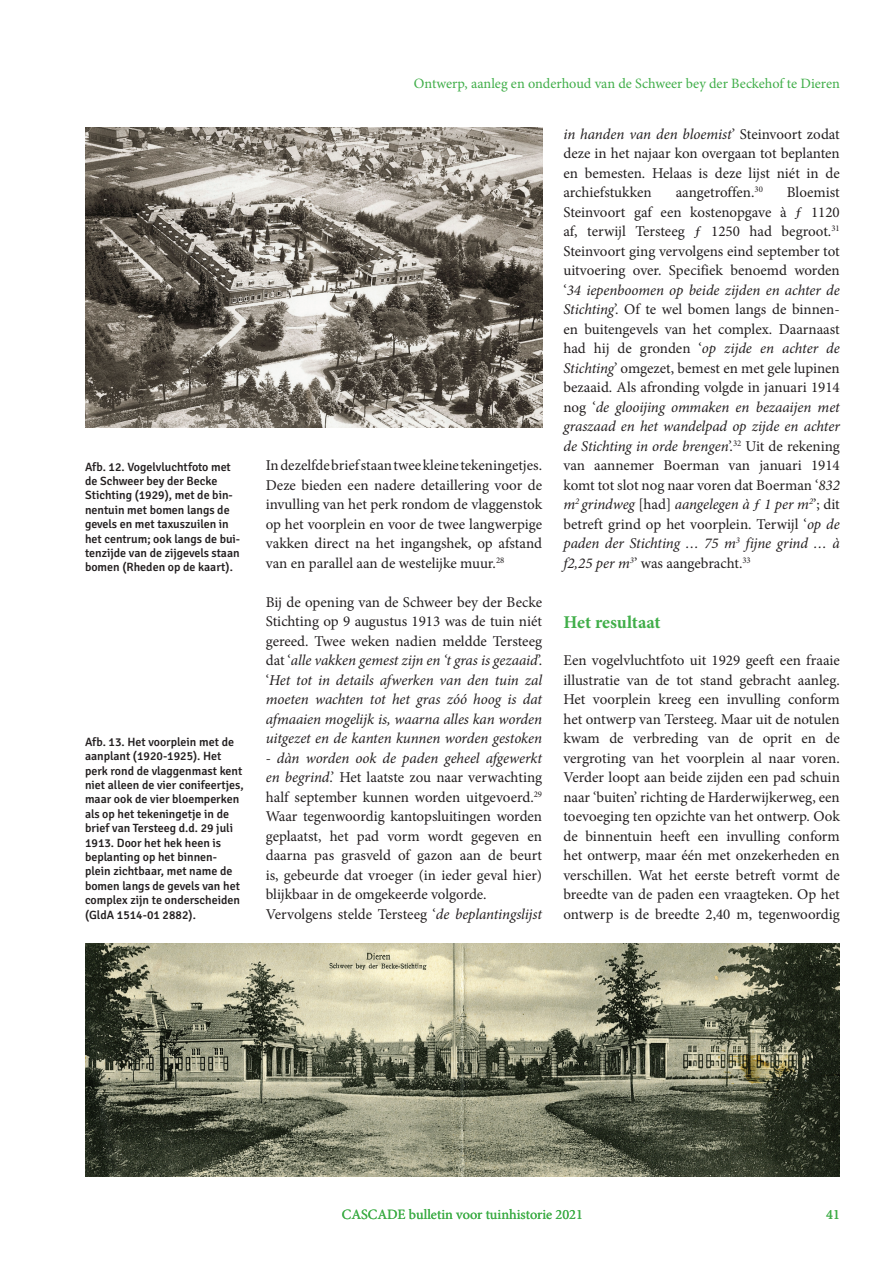
<style>
.page{position:relative;width:893px;height:1263px;background:#fff}
.page>*{position:absolute;margin:0;border:0;box-sizing:border-box;transform-origin:0 0}
.t1{font:700 18px "Minion Pro";color:#40ae49}
.t2{font:15px/19.5px "Minion Pro";color:#231f20;text-align:justify}
.t3{font:italic 15px/19.5px "Minion Pro";letter-spacing:-.005em;color:#231f20;text-align:justify}
.t4{font:14.25px "Minion Pro";color:#40ae49}
.t5{font:500 12px/14.4px "Signika";color:#231f20}
.s1{font-style:normal}
.s2{font-style:italic}
</style>
<div class="page">
<img style="left:85px;top:128px;width:457px;height:300px">
<img style="left:85px;top:943px;width:755px;height:234px">
<p class="t5" style="left:85px;top:458px;width:157px">Afb. 12. Vogelvluchtfoto met de Schweer bey der Becke<br>Stichting (1929), met de bin&shy;nentuin met bomen langs de gevels en met taxuszuilen in het centrum; ook langs de bui&shy;tenzijde van de zijgevels staan bomen (Rheden op de kaart).</p>
<p class="t5" style="left:85px;top:734px;width:160px">Afb. 13. Het voorplein met de aanplant (1920-1925). Het perk rond de vlaggenmast kent niet alleen de vier conifeertjes, maar ook de vier bloemperken als op het tekeningetje in de brief van Tersteeg d.d. 29 juli<br>1913. Door het hek heen is beplanting op het binnen&shy;plein zichtbaar, met name de bomen langs de gevels van het complex zijn te onderscheiden (GldA 1514-01 2882).</p>
<p class="t4" style="left:414px;top:74px;width:427px">Ontwerp, aanleg en onderhoud van de Schweer bey der Beckehof te Dieren</p>
<p class="t2" style="left:266px;top:456px;width:278px">In dezelfde brief staan twee kleine tekeningetjes.<br>Deze bieden een nadere detaillering voor de invulling van het perk rondom de vlaggenstok op het voorplein en voor de twee langwerpige vakken direct na het ingangshek, op afstand van en parallel aan de westelijke muur.<sup>28</sup></p>
<p class="t3" style="left:266px;top:592px;width:278px"><span class="s1">Bij de opening van de Schweer bey der Becke Stichting op 9 augustus 1913 was de tuin niét gereed. Twee weken nadien meldde Tersteeg dat ‘</span>alle vakken gemest zijn en ‘t gras is gezaaid<span class="s1">’. ‘</span>Het tot in details afwerken van den tuin zal moeten wachten tot het gras zóó hoog is dat afmaaien mogelijk is, waarna alles kan worden uitgezet en de kanten kunnen worden gestoken</p>
<p class="t2" style="left:266px;top:748px;width:278px;text-align:left"><span class="s2">- dàn worden ook de paden geheel afgewerkt en begrind</span>.’ Het laatste zou naar verwachting half september kunnen worden uitgevoerd.<sup>29<br></sup>Waar tegenwoordig kantopsluitingen worden geplaatst, het pad vorm wordt gegeven en daarna pas grasveld of gazon aan de beurt is, gebeurde dat vroeger (in ieder geval hier) blijkbaar in de omgekeerde volgorde.<br>Vervolgens stelde Tersteeg ‘<span class="s2">de beplantingslijst</span></p>
<p class="t2" style="left:563px;top:124px;width:278px"><span class="s2">in handen van den bloemist</span>’ Steinvoort zodat deze in het najaar kon overgaan tot beplanten en bemesten. Helaas is deze lijst niét in de archiefstukken</p>
<p class="t2" style="left:563px;top:183px;width:278px;text-indent:223px">Bloemist Steinvoort gaf een kostenopgave à ƒ 1120 af, terwijl Tersteeg ƒ 1250 had begroot.<sup>31<br></sup>Steinvoort ging vervolgens eind september tot uitvoering over. Specifiek benoemd worden ‘<span class="s2">34 iepenboomen op beide zijden en achter de Stichting</span>’. Of te wel bomen langs de binnen&shy;en buitengevels van het complex. Daarnaast had hij de gronden ‘<span class="s2">op zijde en achter de Stichting</span>’ omgezet, bemest en met gele lupinen bezaaid. Als afronding volgde in januari 1914 nog ‘<span class="s2">de glooijing ommaken en bezaaijen met graszaad en het wandelpad op zijde en achter de Stichting in orde brengen</span>’.<sup>32</sup> Uit de rekening van aannemer Boerman van januari 1914 komt tot slot nog naar voren dat Boerman ‘<span class="s2">832 m</span><sup>2</sup> <span class="s2">grindweg</span> [had] <span class="s2">aangelegen à ƒ 1 per m</span><sup>2</sup>’; dit betreft grind op het voorplein. Terwijl ‘<span class="s2">op de paden der Stichting … 75 m</span><sup>3</sup> <span class="s2">fijne grind … à f2,25 per m</span><sup>3</sup>’ was aangebracht.<sup>33</sup></p>
<p class="t2" style="left:676px;top:183px;width:89px">aangetroffen.<sup>30</sup></p>
<p class="t1" style="left:563px;top:609px;width:99px">Het resultaat</p>
<p class="t2" style="left:563px;top:651px;width:278px">Een vogelvluchtfoto uit 1929 geeft een fraaie illustratie van de tot stand gebracht aanleg.<br>Het voorplein kreeg een invulling conform het ontwerp van Tersteeg. Maar uit de notulen kwam de verbreding van de oprit en de vergroting van het voorplein al naar voren.<br>Verder loopt aan beide zijden een pad schuin naar ‘buiten’ richting de Harderwijkerweg, een toevoeging ten opzichte van het ontwerp. Ook de binnentuin heeft een invulling conform het ontwerp, maar één met onzekerheden en verschillen. Wat het eerste betreft vormt de breedte van de paden een vraagteken. Op het ontwerp is de breedte 2,40 m, tegenwoordig</p>
<p class="t4" style="left:342px;top:1205px;width:243px">CASCADE bulletin voor tuinhistorie 2021</p>
<p class="t4" style="left:826px;top:1205px;width:15px">41</p>
</div>
